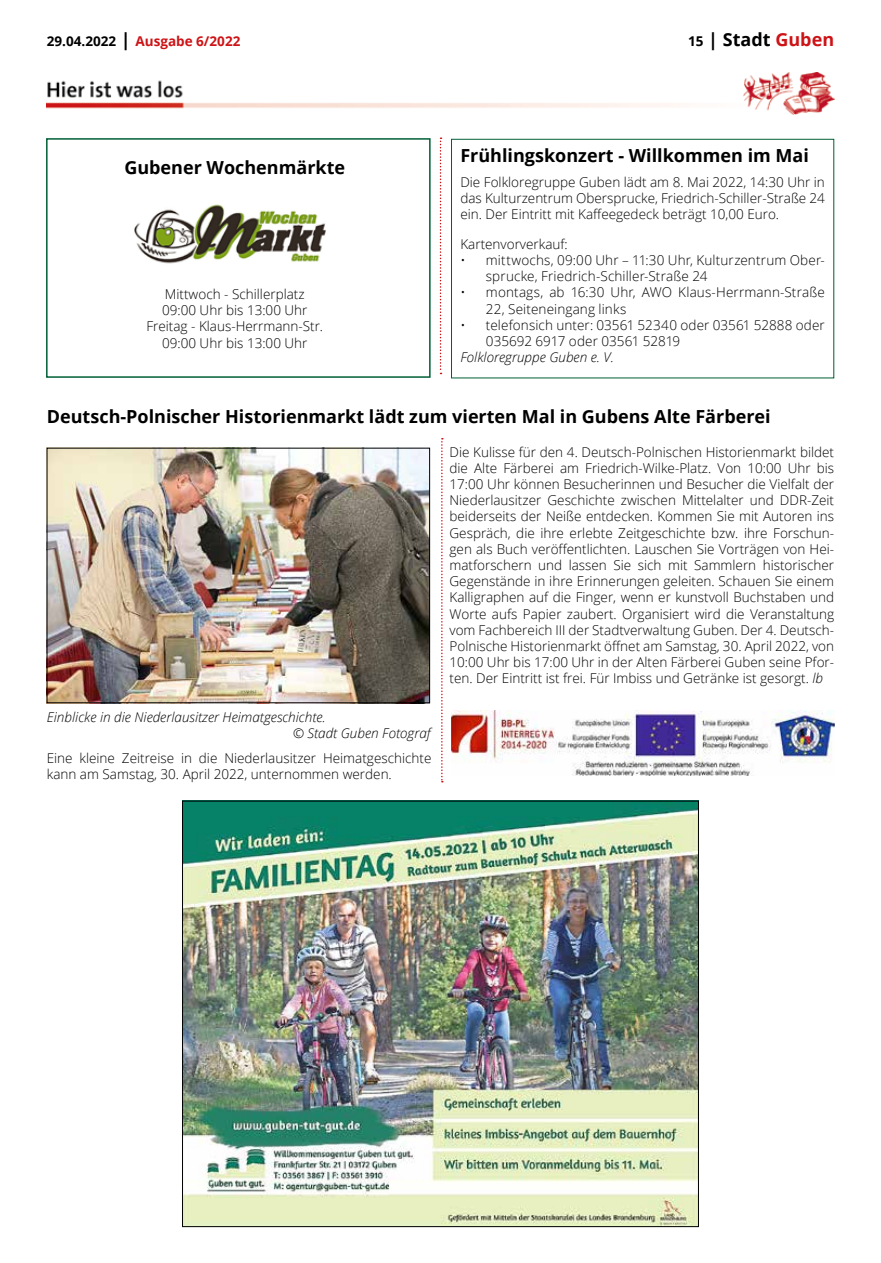
<style>
.page{position:relative;width:881px;height:1263px;background:#fff}
.page>*{position:absolute;margin:0;border:0;box-sizing:border-box;transform-origin:0 0}
.t1{font:700 18px "Open Sans";color:#000}
.t2{font:300 13.5px/16.2px "Open Sans";color:#000}
.t3{font:italic 300 13.5px/16.2px "Open Sans";color:#000}
.t4{font:700 13.5px "Open Sans";color:#cd1316}
.s1{color:#000}
.s2{font-size:18px;color:#000}
.s3{font-size:13.5px}
.s4{color:#cd1316}
.s5{font-style:italic}
</style>
<div class="page">
<svg style="left:441px;top:438px;width:1px;height:344px"></svg>
<img style="left:47px;top:72px;width:786px;height:43px">
<div style="left:451px;top:139px;width:382px;height:239px;border:1px solid #005f35"></div>
<img style="left:134px;top:204px;width:192px;height:60px">
<div style="left:46px;top:138px;width:384px;height:240px;border:2px solid #005f35"></div>
<img style="left:451px;top:711px;width:382px;height:64px">
<svg style="left:439px;top:137px;width:2px;height:237px"></svg>
<img style="left:184px;top:803px;width:512px;height:422px">
<img style="left:49px;top:450px;width:378px;height:251px">
<div style="left:47px;top:448px;width:382px;height:255px;border:1px solid #000"></div>
<p class="t4" style="left:47px;top:32px;width:195px"><span class="s1">29.04.2022</span> <span class="s2">|</span> Ausgabe 6/2022</p>
<h1 class="t1" style="left:688px;top:27px;width:147px"><span class="s3">15</span> | Stadt <span class="s4">Guben</span></h1>
<h1 class="t1" style="left:124px;top:155px;width:222px">Gubener Wochenmärkte</h1>
<p class="t2" style="left:146px;top:286px;width:178px;text-align:center">Mittwoch - Schillerplatz<br>09:00 Uhr bis 13:00 Uhr<br>Freitag - Klaus-Herrmann-Str.<br>09:00 Uhr bis 13:00 Uhr</p>
<h1 class="t1" style="left:460px;top:143px;width:350px">Frühlingskonzert - Willkommen im Mai</h1>
<p class="t2" style="left:460px;top:173px;width:366px;text-align:justify">Die Folkloregruppe Guben lädt am 8. Mai 2022, 14:30 Uhr in das Kulturzentrum Obersprucke, Friedrich-Schiller-Straße 24 ein. Der Eintritt mit Kaffeegedeck beträgt 10,00 Euro.</p>
<p class="t2" style="left:460px;top:235px;width:109px">Kartenvorverkauf:</p>
<p class="t2" style="left:485px;top:252px;width:340px;text-indent:-26px">• mittwochs, 09:00 Uhr – 11:30 Uhr, Kulturzentrum Ober&shy;sprucke, Friedrich-Schiller-Straße 24</p>
<p class="t2" style="left:485px;top:284px;width:340px;text-indent:-26px">• montags, ab 16:30 Uhr, AWO Klaus-Herrmann-Straße<br>22, Seiteneingang links</p>
<p class="t2" style="left:485px;top:316px;width:340px;text-indent:-26px">• telefonsich unter: 03561 52340 oder 03561 52888 oder<br>035692 6917 oder 03561 52819</p>
<p class="t3" style="left:460px;top:349px;width:155px">Folkloregruppe Guben e. V.</p>
<h1 class="t1" style="left:47px;top:404px;width:725px">Deutsch-Polnischer Historienmarkt lädt zum vierten Mal in Gubens Alte Färberei</h1>
<p class="t3" style="left:292px;top:709px;width:139px;text-indent:-246px">Einblicke in die Niederlausitzer Heimatgeschichte.<br>© Stadt Guben Fotograf</p>
<p class="t2" style="left:47px;top:750px;width:386px">Eine kleine Zeitreise in die Niederlausitzer Heimatgeschichte kann am Samstag, 30. April 2022, unternommen werden.</p>
<p class="t2" style="left:449px;top:443px;width:386px;text-align:justify">Die Kulisse für den 4. Deutsch-Polnischen Historienmarkt bildet die Alte Färberei am Friedrich-Wilke-Platz. Von 10:00 Uhr bis 17:00 Uhr können Besucherinnen und Besucher die Vielfalt der Niederlausitzer Geschichte zwischen Mittelalter und DDR-Zeit beiderseits der Neiße entdecken. Kommen Sie mit Autoren ins Gespräch, die ihre erlebte Zeitgeschichte bzw. ihre Forschun&shy;gen als Buch veröffentlichten. Lauschen Sie Vorträgen von Hei&shy;matforschern und lassen Sie sich mit Sammlern historischer Gegenstände in ihre Erinnerungen geleiten. Schauen Sie einem Kalligraphen auf die Finger, wenn er kunstvoll Buchstaben und Worte aufs Papier zaubert. Organisiert wird die Veranstaltung vom Fachbereich III der Stadtverwaltung Guben. Der 4. Deutsch-Polnische Historienmarkt öffnet am Samstag, 30. April 2022, von 10:00 Uhr bis 17:00 Uhr in der Alten Färberei Guben seine Pfor&shy;ten. Der Eintritt ist frei. Für Imbiss und Getränke ist gesorgt. <span class="s5">lb</span></p>
</div>
